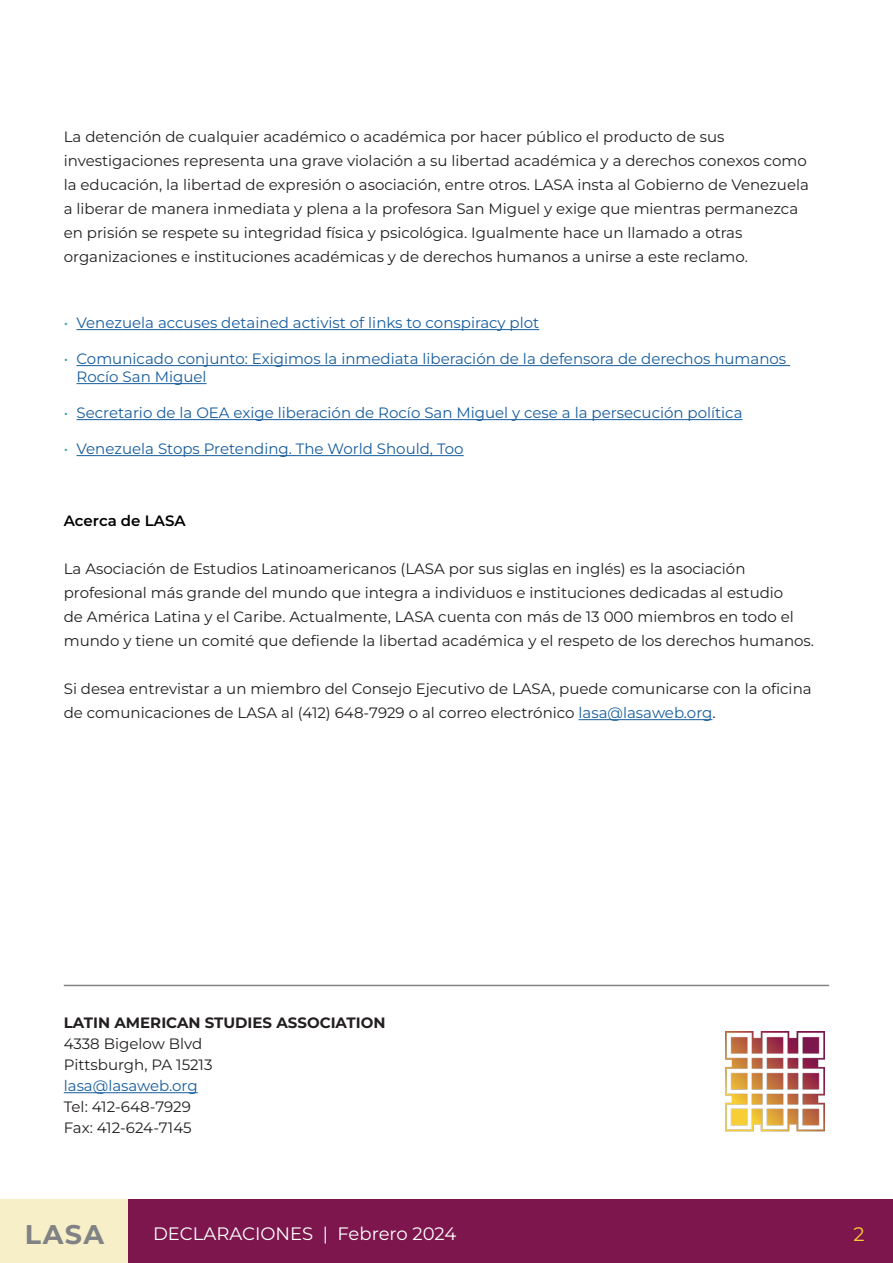
<style>
.page{position:relative;width:893px;height:1263px;background:#fff}
.page>*{position:absolute;margin:0;border:0;box-sizing:border-box;transform-origin:0 0}
.t1{font:100 27px "Montserrat";color:#808285}
.t2{font:19.5px "Montserrat";color:#f8ce34}
.t3{font:18px "Montserrat";color:#fff}
.Sub_tituares_turquesa{font:15px/24px "Montserrat";color:#231f20}
.Cuerpo_de_texto{font:15px/18px "Montserrat";color:#175d9e}
.Cuerpo_de_texto-2{font:15px "Montserrat";color:#231f20}
.Cuerpo_de_texto_resaltado{font:100 15px "Montserrat";color:#231f20}
.Sub_tituares_turquesa-2{font:100 15px "Montserrat";color:#000}
.s1{color:#35a199}
.s2{color:#175d9e}
</style>
<div class="page">
<div style="left:0;top:1199px;width:129px;height:64px;background:#f6efc7"></div>
<div style="left:129px;top:1199px;width:764px;height:64px;background:#7d164c"></div>
<hr style="left:77px;top:329px;width:462px;height:1px;background:#175d9e">
<hr style="left:77px;top:365px;width:713px;height:1px;background:#175d9e">
<hr style="left:77px;top:383px;width:130px;height:1px;background:#175d9e">
<hr style="left:77px;top:419px;width:666px;height:1px;background:#175d9e">
<hr style="left:77px;top:455px;width:387px;height:1px;background:#175d9e">
<hr style="left:578px;top:719px;width:134px;height:1px;background:#175d9e">
<hr style="left:64px;top:1092px;width:134px;height:1px;background:#175d9e">
<hr style="left:64px;top:985px;width:765px;height:1px;background:#808285">
<img style="left:726px;top:1032px;width:99px;height:99px">
<p class="Sub_tituares_turquesa" style="left:64px;top:124px;width:747px">La detención de cualquier académico o académica por hacer público el producto de sus investigaciones representa una grave violación a su libertad académica y a derechos conexos como la educación, la libertad de expresión o asociación, entre otros. LASA insta al Gobierno de Venezuela a liberar de manera inmediata y plena a la profesora San Miguel y exige que mientras permanezca en prisión se respete su integridad física y psicológica. Igualmente hace un llamado a otras organizaciones e instituciones académicas y de derechos humanos a unirse a este reclamo.</p>
<p class="Cuerpo_de_texto" style="left:64px;top:313px;width:477px"><span class="s1">•</span> Venezuela accuses detained activist of links to conspiracy plot</p>
<p class="Cuerpo_de_texto" style="left:77px;top:349px;width:711px;text-indent:-13px"><span class="s1">•</span> Comunicado conjunto: Exigimos la inmediata liberación de la defensora de derechos humanos<br>Rocío San Miguel</p>
<p class="Cuerpo_de_texto" style="left:64px;top:403px;width:680px"><span class="s1">•</span> Secretario de la OEA exige liberación de Rocío San Miguel y cese a la persecución política</p>
<p class="Cuerpo_de_texto" style="left:64px;top:439px;width:401px"><span class="s1">•</span> Venezuela Stops Pretending. The World Should, Too</p>
<p class="Sub_tituares_turquesa-2" style="left:64px;top:511px;width:123px">Acerca de LASA</p>
<p class="Sub_tituares_turquesa" style="left:64px;top:556px;width:752px">La Asociación de Estudios Latinoamericanos (LASA por sus siglas en inglés) es la asociación profesional más grande del mundo que integra a individuos e instituciones dedicadas al estudio<br>de América Latina y el Caribe. Actualmente, LASA cuenta con más de 13 000 miembros en todo el mundo y tiene un comité que defiende la libertad académica y el respeto de los derechos humanos.</p>
<p class="Sub_tituares_turquesa" style="left:64px;top:676px;width:749px">Si desea entrevistar a un miembro del Consejo Ejecutivo de LASA, puede comunicarse con la oficina de comunicaciones de LASA al (412) 648-7929 o al correo electrónico <span class="s2">lasa@lasaweb.org</span>.</p>
<p class="Cuerpo_de_texto_resaltado" style="left:64px;top:1013px;width:323px">LATIN AMERICAN STUDIES ASSOCIATION</p>
<p class="Cuerpo_de_texto-2" style="left:64px;top:1033px;width:140px">4338 Bigelow Blvd</p>
<p class="Cuerpo_de_texto-2" style="left:64px;top:1054px;width:150px">Pittsburgh, PA 15213</p>
<p class="Cuerpo_de_texto" style="left:64px;top:1076px;width:135px">lasa@lasaweb.org</p>
<p class="Cuerpo_de_texto-2" style="left:64px;top:1096px;width:129px">Tel: 412-648-7929</p>
<p class="Cuerpo_de_texto-2" style="left:64px;top:1117px;width:129px">Fax: 412-624-7145</p>
<h1 class="t1" style="left:25px;top:1216px;width:81px">LASA</h1>
<p class="t3" style="left:153px;top:1221px;width:305px">DECLARACIONES | Febrero 2024</p>
<h2 class="t2" style="left:853px;top:1220px;width:13px">2</h2>
</div>
